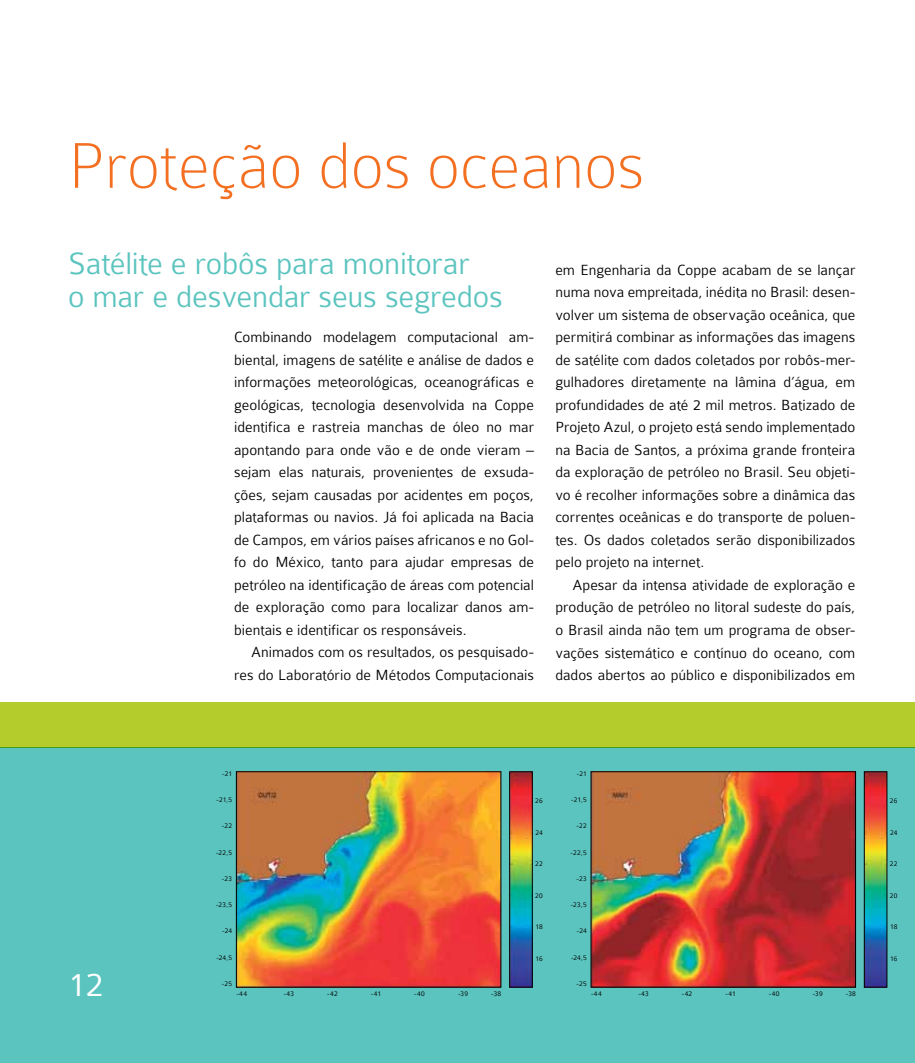
<style>
.page{position:relative;width:915px;height:1063px;background:#fff}
.page>*{position:absolute;margin:0;border:0;box-sizing:border-box;transform-origin:0 0}
.t1{font:100 69px "Colaborate";color:#f36f21}
.t2{font:300 36px "Colaborate";color:#fff}
.t3{font:300 33px/33px "Colaborate";letter-spacing:-.005em;color:#5bc4bf}
.t4{font:300 15.75px/22.5px "Colaborate";color:#000;text-align:justify}
.t5{font:300 7.5px "Colaborate";letter-spacing:.025em;color:#000}
</style>
<div class="page">
<div style="left:0;top:747px;width:914px;height:316px;background:#5bc4bf"></div>
<img style="left:238px;top:773px;width:261px;height:213px">
<div style="left:236px;top:771px;width:265px;height:217px;border:1px solid #000"></div>
<img style="left:511px;top:773px;width:19px;height:213px">
<div style="left:509px;top:771px;width:23px;height:217px;border:1px solid #000"></div>
<img style="left:592px;top:773px;width:261px;height:213px">
<div style="left:590px;top:771px;width:265px;height:217px;border:1px solid #000"></div>
<img style="left:865px;top:773px;width:20px;height:213px">
<div style="left:863px;top:771px;width:24px;height:217px;border:1px solid #000"></div>
<div style="left:0;top:702px;width:914px;height:45px;background:#b5cc2d"></div>
<h1 class="t1" style="left:68px;top:130px;width:578px">Proteção dos oceanos</h1>
<h3 class="t3" style="left:68px;top:247px;width:436px">Satélite e robôs para monitorar<br>o mar e desvendar seus segredos</h3>
<p class="t4" style="left:234px;top:326px;width:301px">Combinando modelagem computacional am&shy;biental, imagens de satélite e análise de dados e informações meteorológicas, oceanográficas e geológicas, tecnologia desenvolvida na Coppe identifica e rastreia manchas de óleo no mar apontando para onde vão e de onde vieram – sejam elas naturais, provenientes de exsuda&shy;ções, sejam causadas por acidentes em poços, plataformas ou navios. Já foi aplicada na Bacia de Campos, em vários países africanos e no Gol&shy;fo do México, tanto para ajudar empresas de petróleo na identificação de áreas com potencial de exploração como para localizar danos am&shy;bientais e identificar os responsáveis.</p>
<p class="t4" style="left:234px;top:641px;width:301px;text-align:right">Animados com os resultados, os pesquisado&shy;res do Laboratório de Métodos Computacionais</p>
<p class="t4" style="left:555px;top:259px;width:301px">em Engenharia da Coppe acabam de se lançar numa nova empreitada, inédita no Brasil: desen&shy;volver um sistema de observação oceânica, que permitirá combinar as informações das imagens de satélite com dados coletados por robôs-mer&shy;gulhadores diretamente na lâmina d’água, em profundidades de até 2 mil metros. Batizado de Projeto Azul, o projeto está sendo implementado na Bacia de Santos, a próxima grande fronteira da exploração de petróleo no Brasil. Seu objeti&shy;vo é recolher informações sobre a dinâmica das correntes oceânicas e do transporte de poluen&shy;tes. Os dados coletados serão disponibilizados pelo projeto na internet.</p>
<p class="t4" style="left:555px;top:574px;width:301px;text-indent:17px">Apesar da intensa atividade de exploração e produção de petróleo no litoral sudeste do país, o Brasil ainda não tem um programa de obser&shy;vações sistemático e contínuo do oceano, com dados abertos ao público e disponibilizados em</p>
<h2 class="t2" style="left:68px;top:966px;width:37px">12</h2>
<p class="t5" style="left:222px;top:770px;width:11px">-21</p>
<p class="t5" style="left:216px;top:796px;width:17px">-21,5</p>
<p class="t5" style="left:222px;top:822px;width:12px">-22</p>
<p class="t5" style="left:216px;top:848px;width:18px">-22,5</p>
<p class="t5" style="left:222px;top:875px;width:12px">-23</p>
<p class="t5" style="left:216px;top:901px;width:18px">-23,5</p>
<p class="t5" style="left:222px;top:927px;width:11px">-24</p>
<p class="t5" style="left:216px;top:953px;width:17px">-24,5</p>
<p class="t5" style="left:222px;top:980px;width:12px">-25</p>
<p class="t5" style="left:236px;top:989px;width:12px">-44</p>
<p class="t5" style="left:283px;top:989px;width:12px">-43</p>
<p class="t5" style="left:327px;top:989px;width:12px">-42</p>
<p class="t5" style="left:371px;top:989px;width:12px">-41</p>
<p class="t5" style="left:414px;top:989px;width:12px">-40</p>
<p class="t5" style="left:458px;top:989px;width:11px">-39</p>
<p class="t5" style="left:491px;top:989px;width:12px">-38</p>
<p class="t5" style="left:535px;top:797px;width:9px">26</p>
<p class="t5" style="left:535px;top:828px;width:9px">24</p>
<p class="t5" style="left:535px;top:860px;width:9px">22</p>
<p class="t5" style="left:535px;top:891px;width:9px">20</p>
<p class="t5" style="left:535px;top:923px;width:9px">18</p>
<p class="t5" style="left:535px;top:954px;width:9px">16</p>
<p class="t5" style="left:576px;top:770px;width:11px">-21</p>
<p class="t5" style="left:571px;top:796px;width:17px">-21,5</p>
<p class="t5" style="left:576px;top:822px;width:12px">-22</p>
<p class="t5" style="left:570px;top:848px;width:18px">-22,5</p>
<p class="t5" style="left:576px;top:875px;width:12px">-23</p>
<p class="t5" style="left:570px;top:901px;width:18px">-23,5</p>
<p class="t5" style="left:576px;top:927px;width:11px">-24</p>
<p class="t5" style="left:571px;top:953px;width:17px">-24,5</p>
<p class="t5" style="left:576px;top:980px;width:12px">-25</p>
<p class="t5" style="left:591px;top:989px;width:12px">-44</p>
<p class="t5" style="left:638px;top:989px;width:12px">-43</p>
<p class="t5" style="left:681px;top:989px;width:12px">-42</p>
<p class="t5" style="left:725px;top:989px;width:12px">-41</p>
<p class="t5" style="left:768px;top:989px;width:12px">-40</p>
<p class="t5" style="left:812px;top:989px;width:11px">-39</p>
<p class="t5" style="left:845px;top:989px;width:12px">-38</p>
<p class="t5" style="left:889px;top:797px;width:9px">26</p>
<p class="t5" style="left:889px;top:828px;width:9px">24</p>
<p class="t5" style="left:889px;top:860px;width:9px">22</p>
<p class="t5" style="left:889px;top:891px;width:9px">20</p>
<p class="t5" style="left:889px;top:923px;width:9px">18</p>
<p class="t5" style="left:889px;top:954px;width:9px">16</p>
</div>
